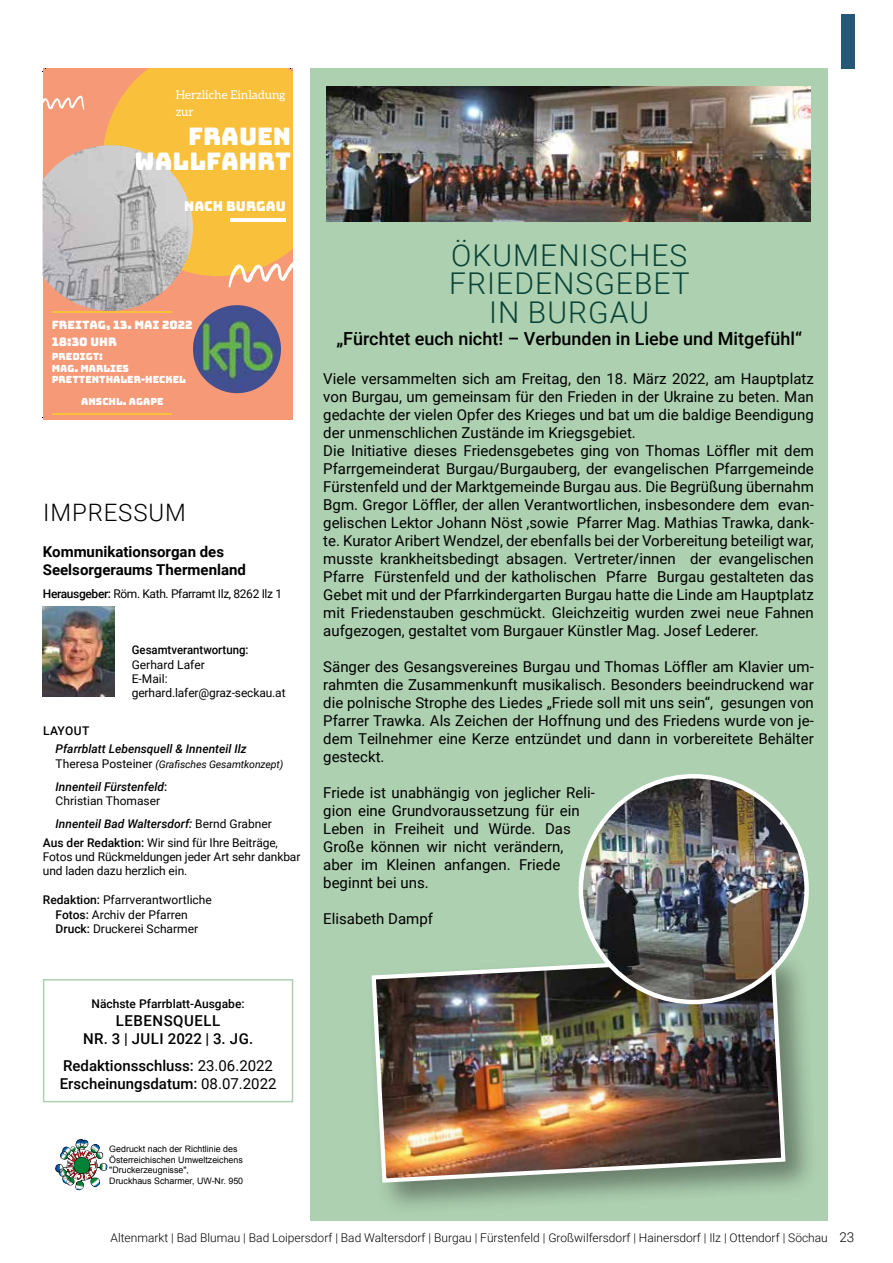
<style>
.page{position:relative;width:893px;height:1263px;background:#fff}
.page>*{position:absolute;margin:0;border:0;box-sizing:border-box;transform-origin:0 0}
.t1{font:300 30px/28.5px "Roboto";letter-spacing:.035em;color:#084338;text-align:center}
.t2{font:24.3px/25.2px "Bungee";color:#fff;text-align:right}
.t3{font:300 24px "Roboto";letter-spacing:.035em;color:#000}
.t4{font:500 18px "Roboto";color:#000}
.t5{font:15px/18px "Roboto";color:#000}
.t6{font:500 15px/18px "Roboto";color:#000}
.t7{font:700 15px/18px "Roboto";color:#000}
.t8{font:500 15px/18px "Roboto";letter-spacing:.035em;color:#000;text-align:center}
.t9{font:13.5px "Bungee";color:#fff}
.t10{font:300 13.5px "Roboto";color:#000}
.t11{font:12px/14.4px "Roboto";letter-spacing:-.01em;color:#000}
.t12{font:300 12px "Roboto";color:#000}
.t13{font:italic 500 12px/14.4px "Roboto";color:#000}
.t14{font:12px "Roboto";letter-spacing:-.03em;color:#000}
.t15{font:500 12px "Roboto";color:#000}
.t16{font:12px/16.8px "Aleo";color:#fff}
.t17{font:500 12px "Roboto";color:#000;scale:.95 1}
.t18{font:11.7px "Bungee";color:#fff}
.t19{font:11.55px "Bungee";color:#fff}
.t20{font:italic 10.5px "Roboto";letter-spacing:-.01em;color:#000}
.t21{font:9.9px/12.3px "Bungee";color:#fff}
.t22{font:8.85px/10.6px "Arial";color:#000}
.s1{font-weight:500}
.s2{font-style:normal;font-size:12px}
.s3{font-style:normal}
.s4{font-weight:400;font-style:normal}
.s5{font-weight:500;font-style:italic}
.s6{font-weight:400}
</style>
<div class="page">
<div style="left:311px;top:69px;width:517px;height:1152px;background:#add0b0"></div>
<img style="left:43px;top:607px;width:72px;height:90px">
<svg style="left:55px;top:1139px;width:52px;height:51px"></svg>
<div style="left:43px;top:979px;width:250px;height:123px;border:2px solid #add0b0"></div>
<img style="left:326px;top:87px;width:485px;height:134px">
<div style="left:367px;top:950px;width:452px;height:266px;background:#000;opacity:.39"></div>
<img style="left:369px;top:952px;width:419px;height:233px">
<div style="left:841px;top:15px;width:13px;height:54px;background:#255776"></div>
<img style="left:581px;top:776px;width:226px;height:226px;border-radius:113px">
<div style="left:43px;top:69px;width:250px;height:351px;background:#f69977"></div>
<img style="left:43px;top:145px;width:125px;height:166px">
<img style="left:193px;top:305px;width:88px;height:88px;border-radius:44px">
<hr style="left:52px;top:311px;width:120px;height:2px;background:#f9c03b">
<hr style="left:52px;top:414px;width:120px;height:1px;background:#f9c03b">
<svg style="left:103px;top:69px;width:190px;height:218px;background:#e8bd66"></svg>
<svg style="left:43px;top:96px;width:41px;height:14px"></svg>
<p class="t16" style="left:176px;top:86px;width:112px">Herzliche Einladung zur</p>
<h2 class="t2" style="left:135px;top:124px;width:158px">FRAUEN<br>WALLFAHRT</h2>
<p class="t9" style="left:184px;top:198px;width:103px">NACH BURGAU</p>
<p class="t19" style="left:52px;top:319px;width:142px">FREITAG, 13. MAI 2022</p>
<p class="t18" style="left:52px;top:335px;width:66px">18:30 UHR</p>
<p class="t21" style="left:52px;top:350px;width:79px">PREDIGT:<br>MAG. MARLIES</p>
<p class="t21" style="left:52px;top:374px;width:136px">PRETTENTHALER-HECKEL</p>
<p class="t21" style="left:81px;top:396px;width:84px">ANSCHL. AGAPE</p>
<h3 class="t3" style="left:43px;top:496px;width:144px">IMPRESSUM</h3>
<p class="t7" style="left:43px;top:542px;width:205px">Kommunikationsorgan des<br>Seelsorgeraums Thermenland</p>
<p class="t14" style="left:43px;top:585px;width:241px"><span class="s1">Herausgeber:</span> Röm. Kath. Pfarramt Ilz, 8262 Ilz 1</p>
<p class="t17" style="left:132px;top:641px;width:124px">Gesamtverantwortung:</p>
<p class="t11" style="left:132px;top:657px;width:155px">Gerhard Lafer<br>E-Mail: gerhard.lafer@graz-seckau.at</p>
<p class="t15" style="left:43px;top:722px;width:48px">LAYOUT</p>
<p class="t13" style="left:56px;top:741px;width:193px">Pfarrblatt Lebensquell &amp; Innenteil Ilz</p>
<p class="t20" style="left:56px;top:757px;width:229px"><span class="s2">Theresa Posteiner</span> (Grafisches Gesamtkonzept)</p>
<p class="t13" style="left:56px;top:779px;width:113px">Innenteil Fürstenfeld<span class="s3">:<br></span><span class="s4">Christian Thomaser</span></p>
<p class="t11" style="left:43px;top:814px;width:237px;line-height:18.6px;text-align:center"><span class="s5">Innenteil Bad Waltersdorf:</span> Bernd Grabner<br><span class="s1">Aus der Redaktion:</span> Wir sind für Ihre Beiträge,</p>
<p class="t11" style="left:43px;top:849px;width:259px">Fotos und Rückmeldungen jeder Art sehr dankbar und laden dazu herzlich ein.</p>
<p class="t11" style="left:56px;top:892px;width:158px;text-indent:-13px"><span class="s1">Redaktion:</span> Pfarrverantwortliche<br><span class="s1">Fotos:</span> Archiv der Pfarren<br><span class="s1">Druck:</span> Druckerei Scharmer</p>
<h1 class="t1" style="left:449px;top:240px;width:242px">ÖKUMENISCHES<br>FRIEDENSGEBET<br>IN BURGAU</h1>
<p class="t4" style="left:336px;top:325px;width:467px">„Fürchtet euch nicht! – Verbunden in Liebe und Mitgefühl“</p>
<p class="t5" style="left:323px;top:369px;width:492px">Viele versammelten sich am Freitag, den 18. März 2022, am Hauptplatz von Burgau, um gemeinsam für den Frieden in der Ukraine zu beten. Man gedachte der vielen Opfer des Krieges und bat um die baldige Beendigung der unmenschlichen Zustände im Kriegsgebiet.<br>Die Initiative dieses Friedensgebetes ging von Thomas Löffler mit dem Pfarrgemeinderat Burgau/Burgauberg, der evangelischen Pfarrgemeinde Fürstenfeld und der Marktgemeinde Burgau aus. Die Begrüßung übernahm Bgm. Gregor Löffler, der allen Verantwortlichen, insbesondere dem evan&shy;gelischen Lektor Johann Nöst ,sowie Pfarrer Mag. Mathias Trawka, dank&shy;te. Kurator Aribert Wendzel, der ebenfalls bei der Vorbereitung beteiligt war, musste krankheitsbedingt absagen. Vertreter/innen der evangelischen Pfarre Fürstenfeld und der katholischen Pfarre Burgau gestalteten das Gebet mit und der Pfarrkindergarten Burgau hatte die Linde am Hauptplatz mit Friedenstauben geschmückt. Gleichzeitig wurden zwei neue Fahnen aufgezogen, gestaltet vom Burgauer Künstler Mag. Josef Lederer.</p>
<p class="t5" style="left:323px;top:657px;width:492px;text-align:justify">Sänger des Gesangsvereines Burgau und Thomas Löffler am Klavier um&shy;rahmten die Zusammenkunft musikalisch. Besonders beeindruckend war die polnische Strophe des Liedes „Friede soll mit uns sein“, gesungen von Pfarrer Trawka. Als Zeichen der Hoffnung und des Friedens wurde von je&shy;dem Teilnehmer eine Kerze entzündet und dann in vorbereitete Behälter gesteckt.</p>
<p class="t5" style="left:323px;top:783px;width:273px">Friede ist unabhängig von jeglicher Reli&shy;gion eine Grundvoraussetzung für ein<br>Leben in Freiheit und Würde. Das<br>Große können wir nicht verändern, aber im Kleinen anfangen. Friede beginnt bei uns.</p>
<p class="t5" style="left:323px;top:909px;width:111px">Elisabeth Dampf</p>
<p class="t15" style="left:92px;top:996px;width:155px">Nächste Pfarrblatt-Ausgabe:</p>
<p class="t8" style="left:83px;top:1011px;width:172px">LEBENSQUELL<br>NR. 3 | JULI 2022 | 3. JG.</p>
<p class="t6" style="left:60px;top:1056px;width:218px">Redaktionsschluss: <span class="s6">23.06.2022<br></span>Erscheinungsdatum: <span class="s6">08.07.2022</span></p>
<p class="t22" style="left:109px;top:1143px;width:135px">Gedruckt nach der Richtlinie des<br>Österreichischen Umweltzeichens "Druckerzeugnisse",<br>Druckhaus Scharmer, UW-Nr. 950</p>
<p class="t12" style="left:111px;top:1230px;width:719px">Altenmarkt | Bad Blumau | Bad Loipersdorf | Bad Waltersdorf | Burgau | Fürstenfeld | Großwilfersdorf | Hainersdorf | Ilz | Ottendorf | Söchau</p>
<p class="t10" style="left:839px;top:1228px;width:16px">23</p>
</div>
